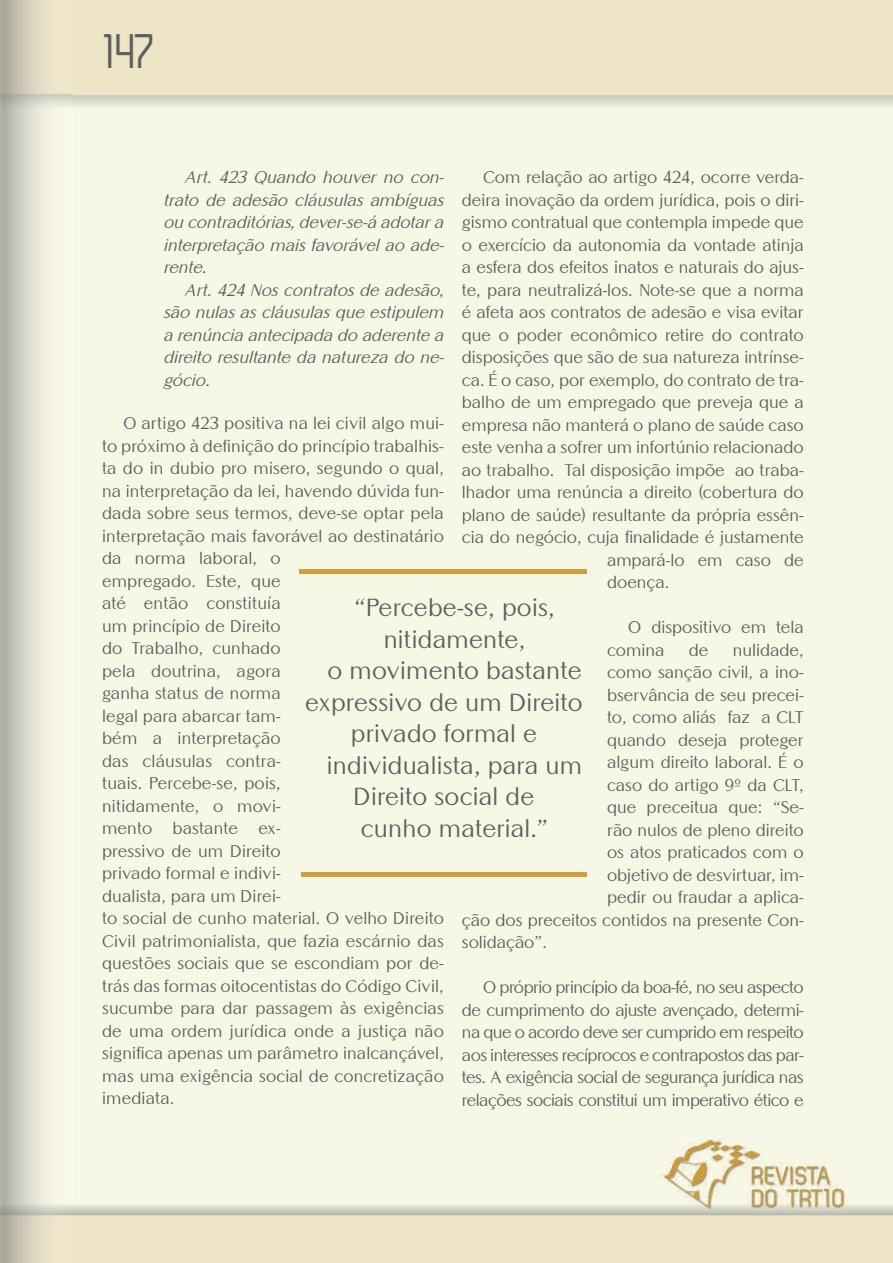
<style>
.page{position:relative;width:893px;height:1263px;background:#fff}
.page>*{position:absolute;margin:0;border:0;box-sizing:border-box;transform-origin:0 0}
.t1{font:49.5px "Zag";color:#5d5e60}
.t2{font:24px "Altrincham";letter-spacing:.01em;color:#5d5e60}
.t3{font:16.5px/22.5px "Altrincham";color:#5d5e60}
.t4{font:italic 16.5px/22.5px "Altrincham";color:#5d5e60;text-align:justify}
</style>
<div class="page">
<img style="left:89px;top:0;width:804px;height:1263px">
<hr style="left:300px;top:569px;width:287px;height:4px;background:#cca03c">
<hr style="left:301px;top:872px;width:285px;height:4px;background:#cca03c">
<h1 class="t1" style="left:106px;top:24px;width:53px">147</h1>
<p class="t3" style="left:483px;top:166px;width:322px">Com relação ao artigo 424, ocorre verda-</p>
<p class="t3" style="left:462px;top:189px;width:343px">deira inovação da ordem jurídica, pois o diri-</p>
<p class="t3" style="left:462px;top:211px;width:343px">gismo contratual que contempla impede que</p>
<p class="t3" style="left:462px;top:234px;width:343px">o exercício da autonomia da vontade atinja</p>
<p class="t3" style="left:462px;top:256px;width:343px">a esfera dos efeitos inatos e naturais do ajus-</p>
<p class="t3" style="left:462px;top:279px;width:343px">te, para neutralizá-los. Note-se que a norma</p>
<p class="t3" style="left:462px;top:301px;width:343px">é afeta aos contratos de adesão e visa evitar</p>
<p class="t3" style="left:462px;top:324px;width:343px">que o poder econômico retire do contrato</p>
<p class="t3" style="left:462px;top:346px;width:343px">disposições que são de sua natureza intrínse-</p>
<p class="t3" style="left:462px;top:369px;width:343px">ca. É o caso, por exemplo, do contrato de tra-</p>
<p class="t3" style="left:462px;top:391px;width:343px">balho de um empregado que preveja que a</p>
<p class="t3" style="left:462px;top:414px;width:343px">empresa não manterá o plano de saúde caso</p>
<p class="t3" style="left:462px;top:436px;width:343px">este venha a sofrer um infortúnio relacionado</p>
<p class="t3" style="left:462px;top:459px;width:343px">ao trabalho. Tal disposição impõe ao traba-</p>
<p class="t3" style="left:462px;top:481px;width:343px">lhador uma renúncia a direito (cobertura do</p>
<p class="t3" style="left:462px;top:504px;width:343px">plano de saúde) resultante da própria essên-</p>
<p class="t3" style="left:462px;top:526px;width:343px">cia do negócio, cuja finalidade é justamente</p>
<p class="t3" style="left:607px;top:549px;width:198px">ampará-lo em caso de</p>
<p class="t3" style="left:607px;top:571px;width:64px">doença.</p>
<p class="t3" style="left:607px;top:616px;width:198px;text-indent:21px">O dispositivo em tela comina</p>
<p class="t4" style="left:164px;top:166px;width:282px;text-indent:21px">Art. 423 Quando houver no con&shy;trato de adesão cláusulas ambíguas ou contraditórias, dever-se-á adotar a interpretação mais favorável ao ade&shy;rente.</p>
<p class="t4" style="left:164px;top:279px;width:282px;text-indent:21px">Art. 424 Nos contratos de adesão, são nulas as cláusulas que estipulem a renúncia antecipada do aderente a direito resultante da natureza do ne&shy;gócio.</p>
<p class="t3" style="left:102px;top:412px;width:343px;text-indent:21px">O artigo 423 positiva na lei civil algo mui&shy;to próximo à definição do princípio trabalhis&shy;ta do in dubio pro misero, segundo o qual, na interpretação da lei, havendo dúvida fun&shy;dada sobre seus termos, deve-se optar pela interpretação mais favorável ao destinatário da norma laboral, o<br>empregado. Este, que<br>até então constituía<br>um princípio de Direito<br>do Trabalho, cunhado<br>pela doutrina, agora<br>ganha status de norma<br>legal para abarcar tam-<br>bém a interpretação<br>das cláusulas contra-<br>tuais. Percebe-se, pois,<br>nitidamente, o movi-<br>mento bastante ex-<br>pressivo de um Direito<br>privado formal e indivi-<br>dualista, para um Direi-<br>to social de cunho material. O velho Direito<br>Civil patrimonialista, que fazia escárnio das questões sociais que se escondiam por de&shy;trás das formas oitocentistas do Código Civil, sucumbe para dar passagem às exigências de uma ordem jurídica onde a justiça não significa apenas um parâmetro inalcançável, mas uma exigência social de concretização imediata.</p>
<h2 class="t2" style="left:354px;top:593px;width:202px">“Percebe-se, pois,</h2>
<h2 class="t2" style="left:384px;top:624px;width:143px">nitidamente,</h2>
<h2 class="t2" style="left:328px;top:656px;width:255px">o movimento bastante</h2>
<h2 class="t2" style="left:305px;top:687px;width:279px">expressivo de um Direito</h2>
<h2 class="t2" style="left:351px;top:719px;width:188px">privado formal e</h2>
<h2 class="t2" style="left:327px;top:750px;width:257px">individualista, para um</h2>
<h2 class="t2" style="left:354px;top:782px;width:182px">Direito social de</h2>
<h2 class="t2" style="left:361px;top:813px;width:189px">cunho material.”</h2>
<p class="t3" style="left:689px;top:639px;width:21px">de</p>
<p class="t3" style="left:733px;top:639px;width:72px">nulidade,</p>
<p class="t3" style="left:607px;top:661px;width:198px">como sanção civil, a ino-</p>
<p class="t3" style="left:607px;top:684px;width:198px">bservância de seu precei-</p>
<p class="t3" style="left:607px;top:706px;width:198px">to, como aliás faz a CLT</p>
<p class="t3" style="left:607px;top:729px;width:198px">quando deseja proteger</p>
<p class="t3" style="left:607px;top:751px;width:198px">algum direito laboral. É o</p>
<p class="t3" style="left:607px;top:774px;width:198px">caso do artigo 9º da CLT,</p>
<p class="t3" style="left:607px;top:796px;width:198px">que preceitua que: “Se-</p>
<p class="t3" style="left:607px;top:819px;width:198px">rão nulos de pleno direito</p>
<p class="t3" style="left:607px;top:841px;width:198px">os atos praticados com o</p>
<p class="t3" style="left:607px;top:864px;width:198px">objetivo de desvirtuar, im-</p>
<p class="t3" style="left:607px;top:886px;width:198px">pedir ou fraudar a aplica-</p>
<p class="t3" style="left:462px;top:909px;width:343px">ção dos preceitos contidos na presente Con-</p>
<p class="t3" style="left:462px;top:931px;width:87px">solidação”.</p>
<p class="t3" style="left:462px;top:976px;width:343px;text-align:justify;text-indent:21px">O próprio princípio da boa-fé, no seu aspecto de cumprimento do ajuste avençado, determi&shy;na que o acordo deve ser cumprido em respeito aos interesses recíprocos e contrapostos das par&shy;tes. A exigência social de segurança jurídica nas relações sociais constitui um imperativo ético e</p>
</div>
